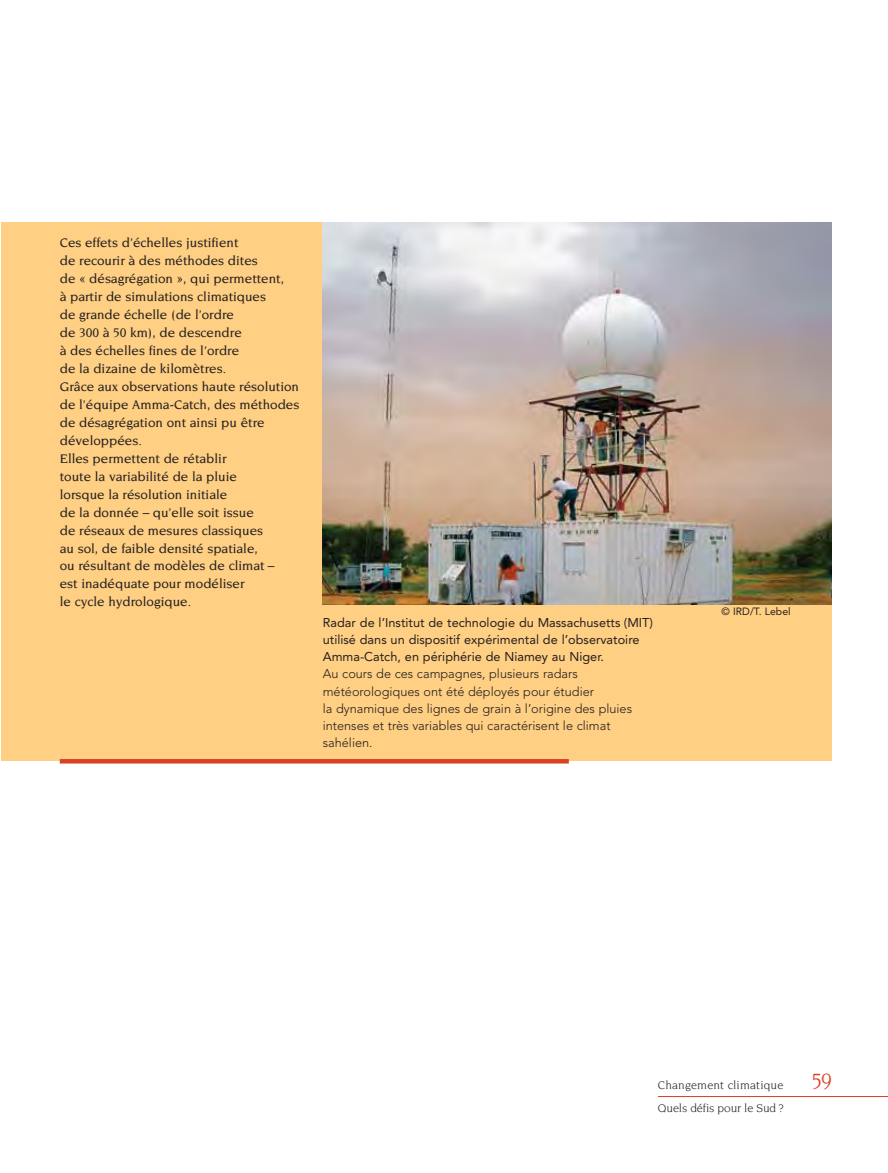
<style>
.page{position:relative;width:888px;height:1173px;background:#fff}
.page>*{position:absolute;margin:0;border:0;box-sizing:border-box;transform-origin:0 0}
.t1{font:500 13.5px/18px "Novarese";color:#231f20}
.t2{font:300 12.75px/17.2px "Avenir";color:#231f20}
.t3{font:12.75px/17.2px "Avenir";color:#231f20}
.t4{font:12px/22.5px "Novarese";letter-spacing:.01em;color:#231f20}
.t5{font:10.5px "Avenir";color:#231f20}
.s1{font-size:24px;color:#d93f26}
</style>
<div class="page">
<hr style="left:658px;top:1096px;width:230px;height:1px;background:#d93f26">
<div style="left:1px;top:223px;width:831px;height:538px;background:#ffcf83"></div>
<img style="left:323px;top:223px;width:509px;height:381px">
<div style="left:60px;top:759px;width:509px;height:5px;background:#d94127"></div>
<p class="t1" style="left:60px;top:235px;width:241px">Ces effets d’échelles justifient<br>de recourir à des méthodes dites<br>de « désagrégation », qui permettent,<br>à partir de simulations climatiques<br>de grande échelle (de l’ordre<br>de 300 à 50 km), de descendre<br>à des échelles fines de l’ordre<br>de la dizaine de kilomètres.<br>Grâce aux observations haute résolution de l’équipe Amma-Catch, des méthodes de désagrégation ont ainsi pu être développées.<br>Elles permettent de rétablir<br>toute la variabilité de la pluie<br>lorsque la résolution initiale<br>de la donnée – qu’elle soit issue<br>de réseaux de mesures classiques<br>au sol, de faible densité spatiale,<br>ou résultant de modèles de climat –<br>est inadéquate pour modéliser<br>le cycle hydrologique.</p>
<p class="t3" style="left:323px;top:615px;width:332px">Radar de l’Institut de technologie du Massachusetts (MIT) utilisé dans un dispositif expérimental de l’observatoire<br>Amma-Catch, en périphérie de Niamey au Niger.</p>
<p class="t2" style="left:323px;top:666px;width:311px">Au cours de ces campagnes, plusieurs radars météorologiques ont été déployés pour étudier<br>la dynamique des lignes de grain à l’origine des pluies intenses et très variables qui caractérisent le climat sahélien.</p>
<p class="t5" style="left:722px;top:607px;width:71px">© IRD/T. Lebel</p>
<p class="t4" style="left:658px;top:1075px;width:175px">Changement climatique <span class="s1">59<br></span>Quels défis pour le Sud ?</p>
</div>
